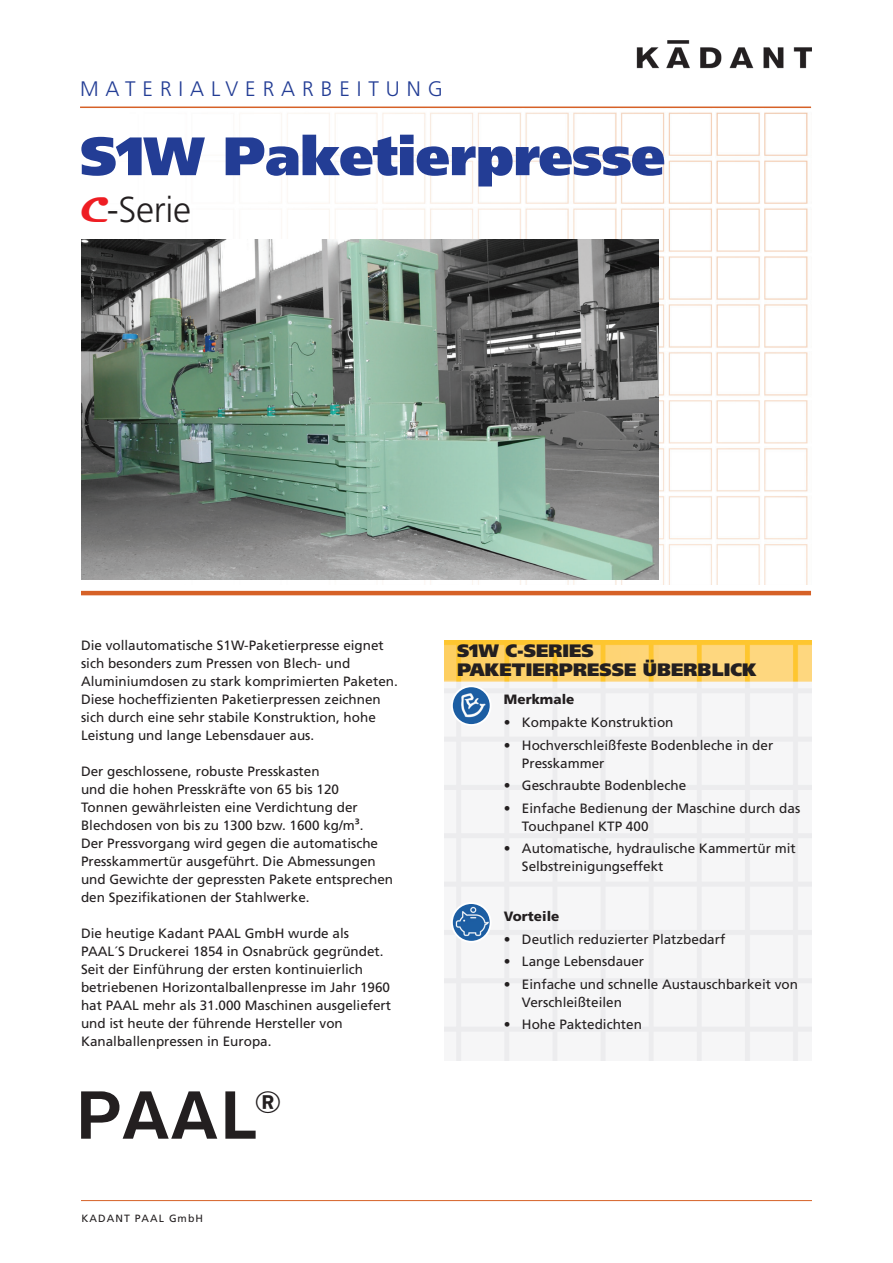
<style>
.page{position:relative;width:893px;height:1263px;background:#fff}
.page>*{position:absolute;margin:0;border:0;box-sizing:border-box;transform-origin:0 0}
.t1{font:500 67.05px "Akzidenz Grotesk BQ";color:#231f20;scale:1.09 1}
.KADANT_BROCHURE_TITL{font:900 54px "Frutiger LT Pro";letter-spacing:-.01em;color:#233d95}
.KADANT_BROCHURE_HEAD{font:300 36px "Frutiger LT Pro";letter-spacing:-.01em;color:#231f20}
.KADANT_BROCHURE_UNIT{font:300 21px "Frutiger LT Pro";letter-spacing:.33em;color:#233d95}
.KADANT_BROCHURE_HEAD-2{font:900 18px "Frutiger LT Pro";color:#231f20}
.KADANT_BROCHURE_BODY{font:13.5px/18px "Frutiger LT Pro";color:#231f20}
.KADANT_BROCHURE_BULL{font:13.5px/18px "Frutiger LT Pro";color:#231f20}
.KADANT_BROCHURE_BULL-2{font:900 13.5px "Frutiger LT Pro";color:#231f20}
.KADANT_BROCHURE_BOIL{font:10.5px "Frutiger LT Pro";letter-spacing:.1em;color:#231f20}
.s1{font-family:"Magneto";font-weight:700;color:#ee1d23}
</style>
<div class="page">
<img style="left:81px;top:108px;width:730px;height:477px">
<hr style="left:80px;top:107px;width:731px;height:1px;background:#d66127">
<hr style="left:81px;top:1200px;width:731px;height:1px;background:#d66127">
<hr style="left:81px;top:591px;width:730px;height:4px;background:#d66127">
<img style="left:445px;top:640px;width:367px;height:421px">
<img style="left:452px;top:686px;width:39px;height:39px;border-radius:19px">
<div style="left:451px;top:685px;width:41px;height:41px;border:2px solid #fff;border-radius:50%"></div>
<img style="left:452px;top:903px;width:39px;height:39px;border-radius:19px">
<div style="left:451px;top:902px;width:41px;height:41px;border:2px solid #fff;border-radius:50%"></div>
<img style="left:636px;top:40px;width:176px;height:28px">
<img style="left:81px;top:239px;width:577px;height:340px">
<p class="KADANT_BROCHURE_UNIT" style="left:80px;top:77px;width:364px">MATERIALVERARBEITUNG</p>
<p class="KADANT_BROCHURE_TITL" style="left:80px;top:123px;width:587px">S1W Paketierpresse</p>
<p class="KADANT_BROCHURE_HEAD" style="left:80px;top:188px;width:112px"><span class="s1">C</span>-Serie</p>
<p class="KADANT_BROCHURE_BODY" style="left:81px;top:637px;width:318px">Die vollautomatische S1W-Paketierpresse eignet sich besonders zum Pressen von Blech- und Aluminiumdosen zu stark komprimierten Paketen.<br>Diese hocheffizienten Paketierpressen zeichnen sich durch eine sehr stabile Konstruktion, hohe Leistung und lange Lebensdauer aus.</p>
<p class="KADANT_BROCHURE_BODY" style="left:81px;top:763px;width:314px">Der geschlossene, robuste Presskasten<br>und die hohen Presskräfte von 65 bis 120<br>Tonnen gewährleisten eine Verdichtung der Blechdosen von bis zu 1300 bzw. 1600 kg/m³.<br>Der Pressvorgang wird gegen die automatische Presskammertür ausgeführt. Die Abmessungen und Gewichte der gepressten Pakete entsprechen den Spezifikationen der Stahlwerke.</p>
<p class="KADANT_BROCHURE_BODY" style="left:81px;top:925px;width:312px">Die heutige Kadant PAAL GmbH wurde als PAAL´S Druckerei 1854 in Osnabrück gegründet.<br>Seit der Einführung der ersten kontinuierlich betriebenen Horizontalballenpresse im Jahr 1960 hat PAAL mehr als 31.000 Maschinen ausgeliefert und ist heute der führende Hersteller von Kanalballenpressen in Europa.</p>
<p class="t1" style="left:75px;top:1074px;width:191px">PAAL<sup>®</sup></p>
<p class="KADANT_BROCHURE_BOIL" style="left:82px;top:1212px;width:123px">KADANT PAAL GmbH</p>
<p class="KADANT_BROCHURE_HEAD-2" style="left:457px;top:639px;width:138px">S1W C-SERIES</p>
<p class="KADANT_BROCHURE_HEAD-2" style="left:457px;top:659px;width:301px">PAKETIERPRESSE ÜBERBLICK</p>
<p class="KADANT_BROCHURE_BULL-2" style="left:504px;top:692px;width:72px">Merkmale</p>
<p class="KADANT_BROCHURE_BULL" style="left:504px;top:713px;width:171px">• Kompakte Konstruktion</p>
<p class="KADANT_BROCHURE_BULL" style="left:522px;top:736px;width:253px;text-indent:-18px">• Hochverschleißfeste Bodenbleche in der<br>Presskammer</p>
<p class="KADANT_BROCHURE_BULL" style="left:504px;top:776px;width:184px">• Geschraubte Bodenbleche</p>
<p class="KADANT_BROCHURE_BULL" style="left:522px;top:799px;width:280px;text-indent:-18px">• Einfache Bedienung der Maschine durch das<br>Touchpanel KTP 400</p>
<p class="KADANT_BROCHURE_BULL" style="left:522px;top:839px;width:275px;text-indent:-18px">• Automatische, hydraulische Kammertür mit<br>Selbstreinigungseffekt</p>
<p class="KADANT_BROCHURE_BULL-2" style="left:504px;top:908px;width:57px">Vorteile</p>
<p class="KADANT_BROCHURE_BULL" style="left:504px;top:930px;width:223px">• Deutlich reduzierter Platzbedarf</p>
<p class="KADANT_BROCHURE_BULL" style="left:504px;top:953px;width:142px">• Lange Lebensdauer</p>
<p class="KADANT_BROCHURE_BULL" style="left:522px;top:975px;width:278px;text-indent:-18px">• Einfache und schnelle Austauschbarkeit von<br>Verschleißteilen</p>
<p class="KADANT_BROCHURE_BULL" style="left:504px;top:1016px;width:140px">• Hohe Paktedichten</p>
</div>
